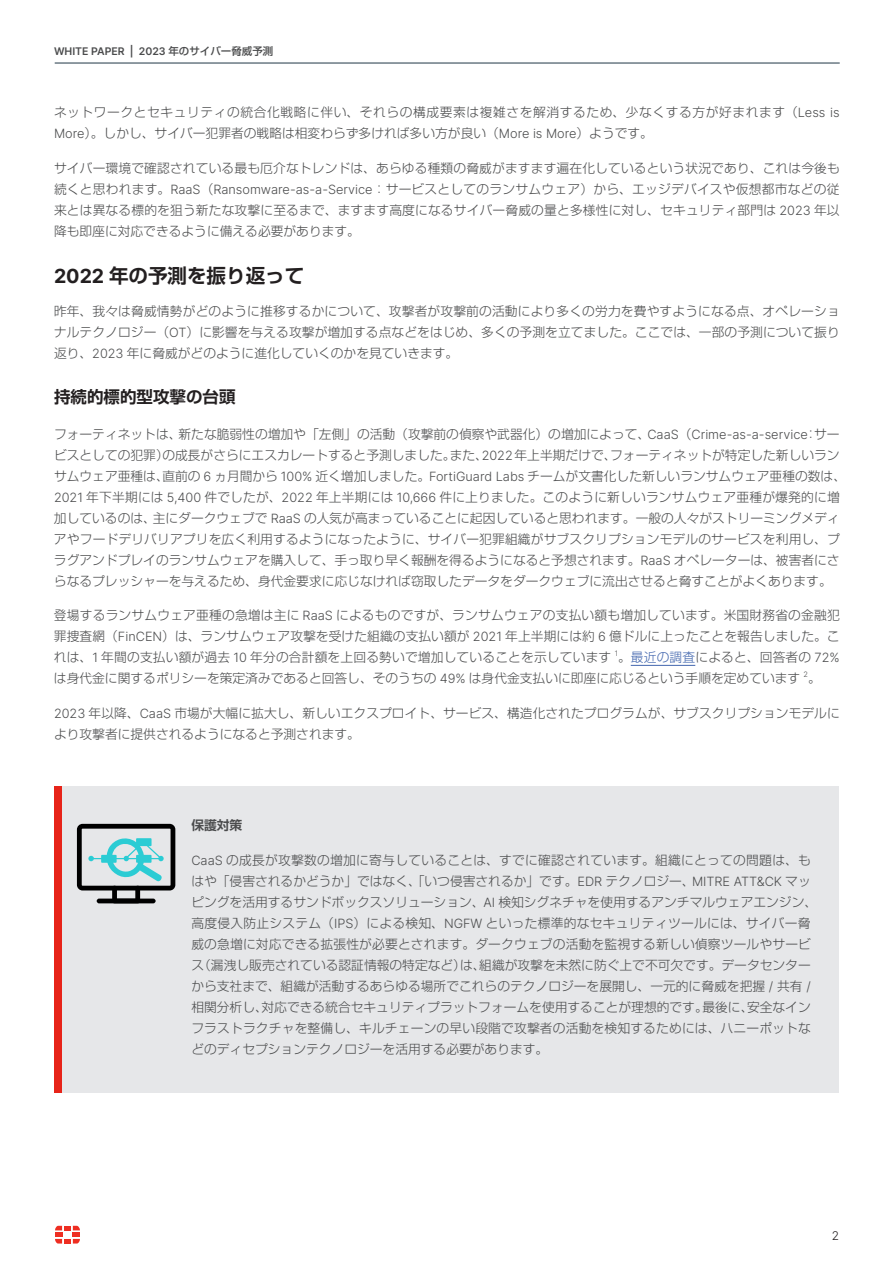
<style>
.page{position:relative;width:893px;height:1263px;background:#fff}
.page>*{position:absolute;margin:0;border:0;box-sizing:border-box;transform-origin:0 0}
.t1{font:700 19.5px "Shin Go Pro De";color:#231f20}
.t2{font:700 16.5px "Shin Go Pro De";color:#231f20}
.t3{font:300 12.75px/21px "Shin Go Pro";color:#4b4c4d}
.t4{font:300 12.75px/21px "Shin Go Pro";letter-spacing:.045em;color:#4b4c4d}
.t5{font:700 12.75px "Shin Go Pro De";color:#4b4c4d}
.t6{font:300 12px "Inter";color:#231f20}
.t7{font:600 10.5px "Inter";color:#4b4c4d}
.t8{font:300 7.5px "Inter";color:#4b4c4d}
.s1{font-family:"Shin Go Pro";font-weight:500}
.s2{font-family:"Inter"}
.s3{color:#4266ae}
</style>
<div class="page">
<hr style="left:55px;top:63px;width:785px;height:1px;background:#203746">
<svg style="left:55px;top:1226px;width:25px;height:17px"></svg>
<div style="left:61px;top:787px;width:778px;height:306px;background:#e6e7e9"></div>
<div style="left:54px;top:787px;width:7px;height:306px;background:#e72419"></div>
<hr style="left:631px;top:665px;width:64px;height:1px;background:#4266ae">
<svg style="left:77px;top:824px;width:98px;height:79px"></svg>
<div style="left:97px;top:898px;width:59px;height:5px;background:#000;border-radius:2px"></div>
<p class="t7" style="left:54px;top:43px;width:221px">WHITE PAPER | 2023 <span class="s1">年のサイバー脅威予測</span></p>
<p class="t4" style="left:54px;top:100px;width:787px">ネットワークとセキュリティの統合化戦略に伴い、それらの構成要素は複雑さを解消するため、少なくする方が好まれます（<span class="s2">Less is<br>More</span>）。しかし、サイバー犯罪者の戦略は相変わらず多ければ多い方が良い（<span class="s2">More is More</span>）ようです。</p>
<p class="t3" style="left:54px;top:156px;width:787px;text-align:justify">サイバー環境で確認されている最も厄介なトレンドは、あらゆる種類の脅威がますます遍在化しているという状況であり、これは今後も続くと思われます。<span class="s2">RaaS</span>（<span class="s2">Ransomware-as-a-Service</span>：サービスとしてのランサムウェア）から、エッジデバイスや仮想都市などの従来とは異なる標的を狙う新たな攻撃に至るまで、ますます高度になるサイバー脅威の量と多様性に対し、セキュリティ部門は <span class="s2">2023</span> 年以降も即座に対応できるように備える必要があります。</p>
<h1 class="t1" style="left:54px;top:260px;width:252px"><span class="s2">2022</span> 年の予測を振り返って</h1>
<p class="t3" style="left:54px;top:299px;width:787px;text-align:justify">昨年、我々は脅威情勢がどのように推移するかについて、攻撃者が攻撃前の活動により多くの労力を費やすようになる点、オペレーショナルテクノロジー（<span class="s2">OT</span>）に影響を与える攻撃が増加する点などをはじめ、多くの予測を立てました。ここでは、一部の予測について振り返り、<span class="s2">2023</span> 年に脅威がどのように進化していくのかを見ていきます。</p>
<p class="t2" style="left:54px;top:383px;width:183px">持続的標的型攻撃の台頭</p>
<p class="t3" style="left:54px;top:422px;width:794px">フォーティネットは、新たな脆弱性の増加や「左側」の活動（攻撃前の偵察や武器化）の増加によって、<span class="s2">CaaS</span>（<span class="s2">Crime-as-a-service</span>：サービスとしての犯罪）の成長がさらにエスカレートすると予測しました。また、<span class="s2">2022</span>年上半期だけで、フォーティネットが特定した新しいランサムウェア亜種は、直前の <span class="s2">6</span> ヵ月間から <span class="s2">100%</span> 近く増加しました。<span class="s2">FortiGuard Labs</span> チームが文書化した新しいランサムウェア亜種の数は、<span class="s2">2021</span> 年下半期には <span class="s2">5,400</span> 件でしたが、<span class="s2">2022</span> 年上半期には <span class="s2">10,666</span> 件に上りました。このように新しいランサムウェア亜種が爆発的に増加しているのは、主にダークウェブで <span class="s2">RaaS</span> の人気が高まっていることに起因していると思われます。一般の人々がストリーミングメディアやフードデリバリアプリを広く利用するようになったように、サイバー犯罪組織がサブスクリプションモデルのサービスを利用し、プラグアンドプレイのランサムウェアを購入して、手っ取り早く報酬を得るようになると予想されます。<span class="s2">RaaS</span> オペレーターは、被害者にさらなるプレッシャーを与えるため、身代金要求に応じなければ窃取したデータをダークウェブに流出させると脅すことがよくあります。</p>
<p class="t3" style="left:54px;top:603px;width:787px;text-align:justify">登場するランサムウェア亜種の急増は主に <span class="s2">RaaS</span> によるものですが、ランサムウェアの支払い額も増加しています。米国財務省の金融犯罪捜査網（<span class="s2">FinCEN</span>）は、ランサムウェア攻撃を受けた組織の支払い額が <span class="s2">2021</span> 年上半期には約 <span class="s2">6</span> 億ドルに上ったことを報告しました。これは、<span class="s2">1</span> 年間の支払い額が過去 <span class="s2">10</span> 年分の合計額を上回る勢いで増加していることを示しています</p>
<p class="t8" style="left:615px;top:648px;width:5px">1</p>
<p class="t3" style="left:54px;top:645px;width:787px;text-indent:564px">。<span class="s3">最近の調査</span>によると、回答者の <span class="s2">72%</span>は身代金に関するポリシーを策定済みであると回答し、そのうちの <span class="s2">49%</span> は身代金支払いに即座に応じるという手順を定めています</p>
<p class="t8" style="left:804px;top:669px;width:6px">2</p>
<p class="t3" style="left:808px;top:666px;width:14px">。</p>
<p class="t3" style="left:54px;top:701px;width:787px"><span class="s2">2023</span> 年以降、<span class="s2">CaaS</span> 市場が大幅に拡大し、新しいエクスプロイト、サービス、構造化されたプログラムが、サブスクリプションモデルにより攻撃者に提供されるようになると予測されます。</p>
<p class="t5" style="left:191px;top:815px;width:52px">保護対策</p>
<p class="t3" style="left:191px;top:848px;width:627px"><span class="s2">CaaS</span> の成長が攻撃数の増加に寄与していることは、すでに確認されています。組織にとっての問題は、もはや「侵害されるかどうか」ではなく、「いつ侵害されるか」です。<span class="s2">EDR</span> テクノロジー、<span class="s2">MITRE ATT&amp;CK</span> マッピングを活用するサンドボックスソリューション、<span class="s2">AI</span> 検知シグネチャを使用するアンチマルウェアエンジン、高度侵入防止システム（<span class="s2">IPS</span>）による検知、<span class="s2">NGFW</span> といった標準的なセキュリティツールには、サイバー脅威の急増に対応できる拡張性が必要とされます。ダークウェブの活動を監視する新しい偵察ツールやサービス（漏洩し販売されている認証情報の特定など）は、組織が攻撃を未然に防ぐ上で不可欠です。データセンターから支社まで、組織が活動するあらゆる場所でこれらのテクノロジーを展開し、一元的に脅威を把握 <span class="s2">/</span> 共有 <span class="s2">/</span>相関分析し、対応できる統合セキュリティプラットフォームを使用することが理想的です。最後に、安全なインフラストラクチャを整備し、キルチェーンの早い段階で攻撃者の活動を検知するためには、ハニーポットなどのディセプションテクノロジーを活用する必要があります。</p>
<p class="t6" style="left:832px;top:1227px;width:9px">2</p>
</div>
